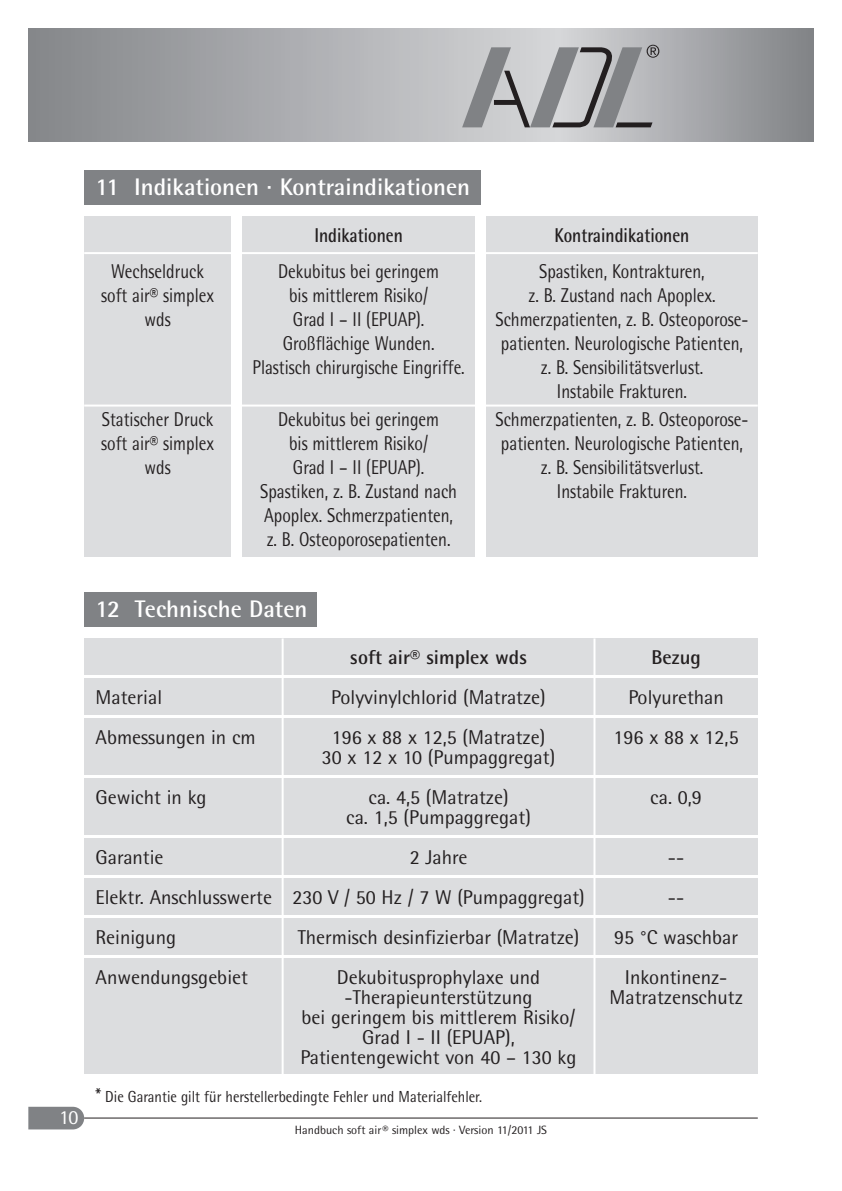
<style>
.page{position:relative;width:842px;height:1191px;background:#fff}
.page>*{position:absolute;margin:0;border:0;box-sizing:border-box;transform-origin:0 0}
.t1{font:700 24px "Rotis Semi Sans";color:#fff}
.t2{font:20px/24px "Rotis Semi Sans";color:#231f20;text-align:center;scale:.85 1}
.t3{font:20px/20px "Rotis Semi Sans";color:#231f20;text-align:center}
.t4{font:700 20px "Rotis Semi Sans";color:#231f20;scale:.85 1}
.t5{font:700 20px "Rotis Semi Sans";color:#231f20}
.t6{font:20px "Rotis Semi Sans";color:#fff}
.t7{font:16px "Rotis Semi Sans";color:#231f20;scale:.9 1}
.t8{font:12px "Rotis Semi Sans";color:#231f20}
.s1{font-size:20px}
</style>
<div class="page">
<svg style="left:28px;top:1106px;width:56px;height:23px"></svg>
<hr style="left:84px;top:1117px;width:674px;height:1px;background:#231f20">
<div style="left:84px;top:170px;width:397px;height:34px;background:#808285"></div>
<div style="left:84px;top:216px;width:147px;height:340px;background:#dcdddf"></div>
<div style="left:242px;top:216px;width:233px;height:340px;background:#dcdddf"></div>
<div style="left:486px;top:216px;width:272px;height:340px;background:#dcdddf"></div>
<hr style="left:84px;top:252px;width:674px;height:2px;background:#fff">
<hr style="left:84px;top:404px;width:674px;height:2px;background:#fff">
<div style="left:84px;top:592px;width:232px;height:34px;background:#808285"></div>
<div style="left:84px;top:638px;width:674px;height:37px;background:#dcdddf"></div>
<div style="left:84px;top:678px;width:674px;height:37px;background:#dcdddf"></div>
<div style="left:84px;top:718px;width:674px;height:57px;background:#dcdddf"></div>
<div style="left:84px;top:778px;width:674px;height:57px;background:#dcdddf"></div>
<div style="left:84px;top:838px;width:674px;height:37px;background:#dcdddf"></div>
<div style="left:84px;top:878px;width:674px;height:37px;background:#dcdddf"></div>
<div style="left:84px;top:918px;width:674px;height:37px;background:#dcdddf"></div>
<div style="left:84px;top:958px;width:674px;height:116px;background:#dcdddf"></div>
<hr style="left:282px;top:638px;width:2px;height:436px;background:#fff">
<hr style="left:593px;top:638px;width:2px;height:436px;background:#fff">
<div style="left:28px;top:28px;width:530px;height:114px;background:linear-gradient(to right,#848689,#d5d6d8)"></div>
<div style="left:558px;top:28px;width:256px;height:114px;background:linear-gradient(to right,#d6d6d9,#808286)"></div>
<svg style="left:462px;top:45px;width:197px;height:82px;background:#a5a6a9"></svg>
<p class="t1" style="left:96px;top:178px;width:376px">11 Indikationen · Kontraindikationen</p>
<p class="t4" style="left:314px;top:228px;width:106px">Indikationen</p>
<p class="t4" style="left:554px;top:228px;width:160px">Kontraindikationen</p>
<p class="t2" style="left:111px;top:261px;width:111px">Wechseldruck</p>
<p class="t2" style="left:278px;top:261px;width:191px">Dekubitus bei geringem</p>
<p class="t2" style="left:539px;top:261px;width:196px">Spastiken, Kontrakturen,</p>
<p class="t2" style="left:101px;top:285px;width:134px">soft air® simplex</p>
<p class="t2" style="left:289px;top:285px;width:165px">bis mittlerem Risiko/</p>
<p class="t2" style="left:528px;top:285px;width:222px">z. B. Zustand nach Apoplex.</p>
<p class="t2" style="left:145px;top:309px;width:32px">wds</p>
<p class="t2" style="left:293px;top:309px;width:156px">Grad I – II (EPUAP).</p>
<p class="t2" style="left:495px;top:309px;width:299px">Schmerzpatienten, z. B. Osteoporose-</p>
<p class="t2" style="left:283px;top:333px;width:180px">Großflächige Wunden.</p>
<p class="t2" style="left:501px;top:333px;width:286px">patienten. Neurologische Patienten,</p>
<p class="t2" style="left:252px;top:357px;width:251px">Plastisch chirurgische Eingriffe.</p>
<p class="t2" style="left:541px;top:357px;width:193px">z. B. Sensibilitätsverlust.<br>Instabile Frakturen.</p>
<p class="t2" style="left:102px;top:409px;width:133px">Statischer Druck</p>
<p class="t2" style="left:278px;top:409px;width:191px">Dekubitus bei geringem</p>
<p class="t2" style="left:495px;top:409px;width:299px">Schmerzpatienten, z. B. Osteoporose-</p>
<p class="t2" style="left:101px;top:433px;width:134px">soft air® simplex</p>
<p class="t2" style="left:289px;top:433px;width:165px">bis mittlerem Risiko/</p>
<p class="t2" style="left:501px;top:433px;width:286px">patienten. Neurologische Patienten,</p>
<p class="t2" style="left:145px;top:457px;width:32px">wds</p>
<p class="t2" style="left:293px;top:457px;width:156px">Grad I – II (EPUAP).</p>
<p class="t2" style="left:541px;top:457px;width:193px">z. B. Sensibilitätsverlust.</p>
<p class="t2" style="left:260px;top:481px;width:233px">Spastiken, z. B. Zustand nach</p>
<p class="t2" style="left:557px;top:481px;width:155px">Instabile Frakturen.</p>
<p class="t2" style="left:264px;top:505px;width:224px;text-align:left">Apoplex. Schmerzpatienten, z. B. Osteoporosepatienten.</p>
<p class="t6" style="left:59px;top:1110px;width:21px">10</p>
<p class="t1" style="left:96px;top:600px;width:213px">12 Technische Daten</p>
<p class="t5" style="left:350px;top:650px;width:179px">soft air® simplex wds</p>
<p class="t5" style="left:651px;top:650px;width:51px">Bezug</p>
<p class="t3" style="left:96px;top:689px;width:68px">Material</p>
<p class="t3" style="left:331px;top:689px;width:216px">Polyvinylchlorid (Matratze)</p>
<p class="t3" style="left:628px;top:689px;width:97px">Polyurethan</p>
<p class="t3" style="left:96px;top:729px;width:162px">Abmessungen in cm</p>
<p class="t3" style="left:332px;top:729px;width:215px">196 x 88 x 12,5 (Matratze)</p>
<p class="t3" style="left:614px;top:729px;width:127px">196 x 88 x 12,5</p>
<p class="t3" style="left:322px;top:749px;width:235px">30 x 12 x 10 (Pumpaggregat)</p>
<p class="t3" style="left:96px;top:789px;width:113px">Gewicht in kg</p>
<p class="t3" style="left:368px;top:789px;width:142px">ca. 4,5 (Matratze)</p>
<p class="t3" style="left:650px;top:789px;width:53px">ca. 0,9</p>
<p class="t3" style="left:346px;top:809px;width:186px">ca. 1,5 (Pumpaggregat)</p>
<p class="t3" style="left:96px;top:849px;width:70px">Garantie</p>
<p class="t3" style="left:410px;top:849px;width:59px">2 Jahre</p>
<p class="t3" style="left:668px;top:849px;width:18px">--</p>
<p class="t3" style="left:96px;top:889px;width:491px">Elektr. Anschlusswerte 230 V / 50 Hz / 7 W (Pumpaggregat)</p>
<p class="t3" style="left:668px;top:889px;width:18px">--</p>
<p class="t3" style="left:96px;top:929px;width:82px">Reinigung</p>
<p class="t3" style="left:298px;top:929px;width:283px">Thermisch desinfizierbar (Matratze)</p>
<p class="t3" style="left:614px;top:929px;width:125px">95 °C waschbar</p>
<p class="t3" style="left:96px;top:969px;width:154px">Anwendungsgebiet</p>
<p class="t3" style="left:337px;top:969px;width:205px">Dekubitusprophylaxe und</p>
<p class="t3" style="left:625px;top:969px;width:104px">Inkontinenz-</p>
<p class="t3" style="left:345px;top:989px;width:190px">-Therapieunterstützung</p>
<p class="t3" style="left:609px;top:989px;width:135px">Matratzenschutz</p>
<p class="t3" style="left:301px;top:1009px;width:277px">bei geringem bis mittlerem Risiko/<br>Grad I - II (EPUAP),<br>Patientengewicht von 40 – 130 kg</p>
<p class="t7" style="left:96px;top:1090px;width:431px"><span class="s1">*</span> Die Garantie gilt für herstellerbedingte Fehler und Materialfehler.</p>
<p class="t8" style="left:295px;top:1126px;width:254px">Handbuch soft air® simplex wds · Version 11/2011 JS</p>
</div>
